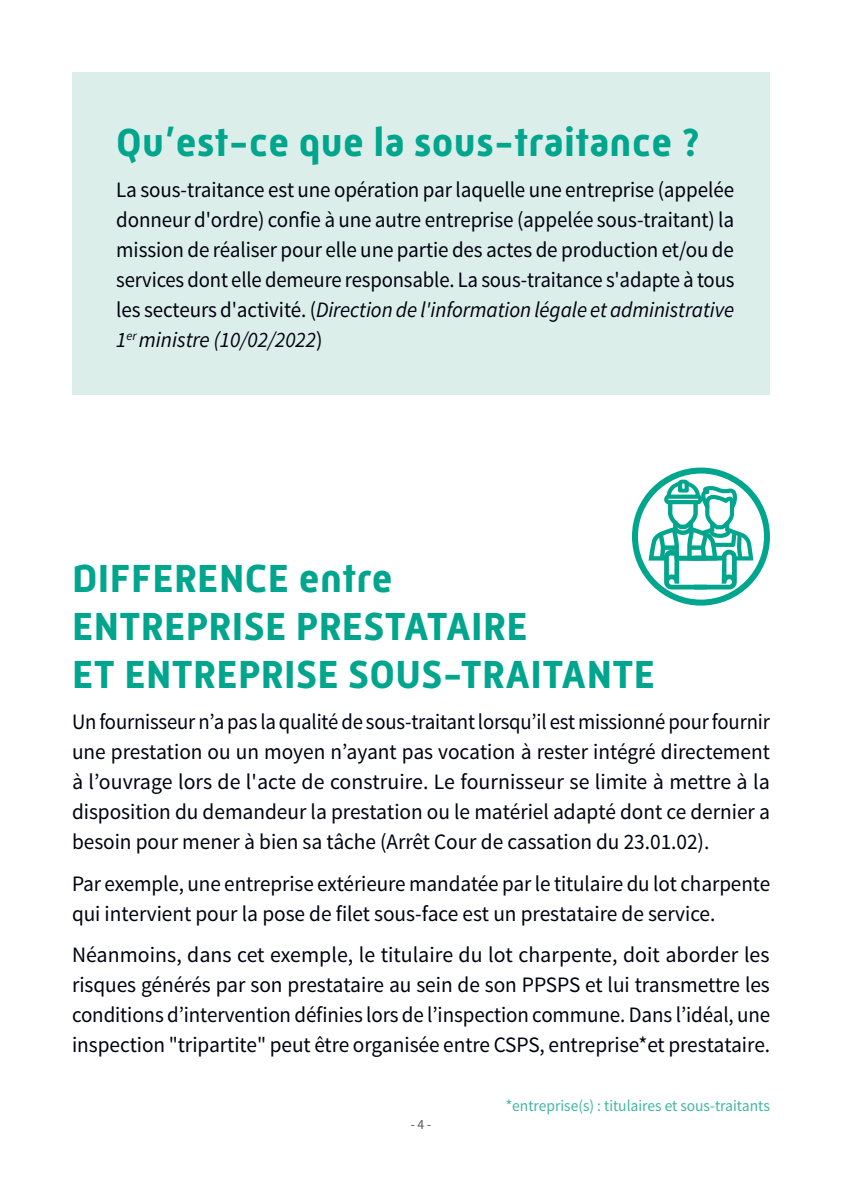
<style>
.page{position:relative;width:842px;height:1191px;background:#fff}
.page>*{position:absolute;margin:0;border:0;box-sizing:border-box;transform-origin:0 0}
.t1{font:700 40px/48px "Mic 32 New";letter-spacing:.01em;color:#00a58d}
.t2{font:22px/30px "Source Sans Pro";letter-spacing:-.005em;color:#000210;text-align:justify;scale:.96 1}
.t3{font:22px/30px "Source Sans Pro";letter-spacing:-.005em;color:#000210;text-align:justify;scale:.94 1}
.t4{font:22px/30px "Source Sans Pro";letter-spacing:-.005em;color:#000210;text-align:justify}
.t5{font:16px "Source Sans Pro";color:#42b6a3}
.t6{font:14px "Source Sans Pro";color:#575756}
.s1{font-style:italic}
</style>
<div class="page">
<div style="left:72px;top:72px;width:698px;height:322px;background:#dceeea"></div>
<svg style="left:632px;top:467px;width:138px;height:138px"></svg>
<h1 class="t1" style="left:116px;top:118px;width:585px">Qu’est-ce que la sous-traitance ?</h1>
<p class="t2" style="left:116px;top:175px;width:645px">La sous-traitance est une opération par laquelle une entreprise (appelée donneur d'ordre) confie à une autre entreprise (appelée sous-traitant) la mission de réaliser pour elle une partie des actes de production et/ou de services dont elle demeure responsable. La sous-traitance s'adapte à tous les secteurs d'activité. (<span class="s1">Direction de l'information légale et administrative 1</span><sup>er</sup> <span class="s1">ministre (10/02/2022</span>)</p>
<h1 class="t1" style="left:72px;top:554px;width:585px">DIFFERENCE entre<br>ENTREPRISE PRESTATAIRE<br>ET ENTREPRISE SOUS-TRAITANTE</h1>
<p class="t3" style="left:72px;top:707px;width:744px">Un fournisseur n’a pas la qualité de sous-traitant lorsqu’il est missionné pour fournir une prestation ou un moyen n’ayant pas vocation à rester intégré directement à l’ouvrage lors de l'acte de construire. Le fournisseur se limite à mettre à la disposition du demandeur la prestation ou le matériel adapté dont ce dernier a besoin pour mener à bien sa tâche (Arrêt Cour de cassation du 23.01.02).</p>
<p class="t2" style="left:72px;top:868px;width:729px">Par exemple, une entreprise extérieure mandatée par le titulaire du lot charpente qui intervient pour la pose de filet sous-face est un prestataire de service.</p>
<p class="t4" style="left:72px;top:940px;width:700px">Néanmoins, dans cet exemple, le titulaire du lot charpente, doit aborder les risques générés par son prestataire au sein de son PPSPS et lui transmettre les conditions d’intervention définies lors de l’inspection commune. Dans l’idéal, une inspection "tripartite" peut être organisée entre CSPS, entreprise*et prestataire.</p>
<p class="t6" style="left:411px;top:1116px;width:22px">- 4 -</p>
<p class="t5" style="left:506px;top:1095px;width:266px">*entreprise(s) : titulaires et sous-traitants</p>
</div>
